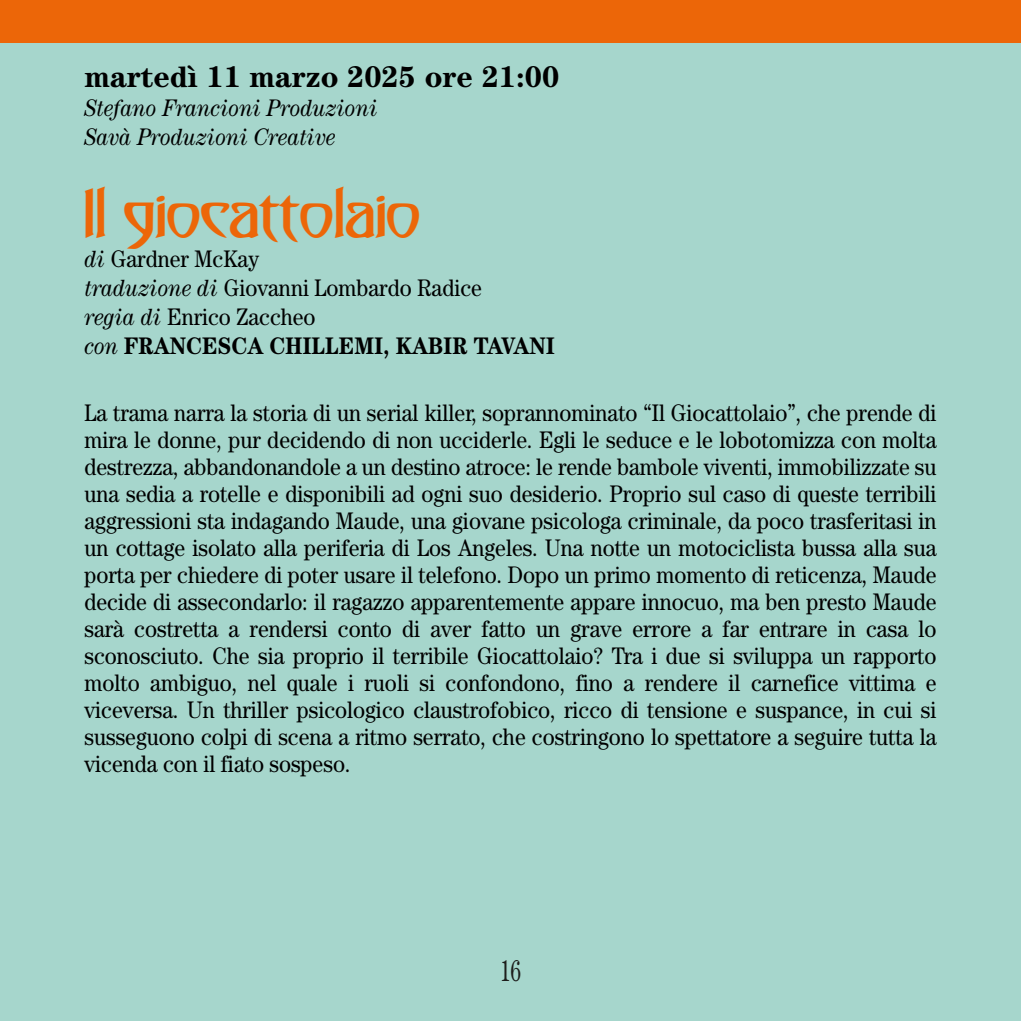
<style>
.page{position:relative;width:1021px;height:1021px;background:#fff}
.page>*{position:absolute;margin:0;border:0;box-sizing:border-box;transform-origin:0 0}
.t1{font:54px "Templar Heavy SWFTE";color:#ec6608;scale:.9 1}
.t2{font:700 30px "Century";color:#000}
.t3{font:30px "Century";color:#1d1d1b;scale:.7 1}
.t4{font:24px/27px "Century";color:#000;text-align:justify;scale:.9 1}
.t5{font:italic 24px/28.8px "Century";color:#000;scale:.9 1}
.s1{font-style:italic}
.s2{font-weight:700}
</style>
<div class="page">
<div style="left:0;top:0;width:1020px;height:1020px;background:#a6d6cc"></div>
<div style="left:0;top:0;width:1020px;height:43px;background:#ec6608"></div>
<p class="t2" style="left:84px;top:59px;width:476px">martedì 11 marzo 2025 ore 21:00</p>
<p class="t5" style="left:84px;top:93px;width:327px">Stefano Francioni Produzioni<br>Savà Produzioni Creative</p>
<h1 class="t1" style="left:84px;top:187px;width:376px">Il giocattolaio</h1>
<p class="t4" style="left:84px;top:244px;width:524px;line-height:28.8px;text-align:left"><span class="s1">di</span> Gardner McKay<br><span class="s1">traduzione di</span> Giovanni Lombardo Radice<br><span class="s1">regia di</span> Enrico Zaccheo<br><span class="s1">con</span> <span class="s2">FRANCESCA CHILLEMI, KABIR TAVANI</span></p>
<p class="t4" style="left:84px;top:399px;width:948px">La trama narra la storia di un serial killer, soprannominato “Il Giocattolaio”, che prende di mira le donne, pur decidendo di non ucciderle. Egli le seduce e le lobotomizza con molta destrezza, abbandonandole a un destino atroce: le rende bambole viventi, immobilizzate su una sedia a rotelle e disponibili ad ogni suo desiderio. Proprio sul caso di queste terribili aggressioni sta indagando Maude, una giovane psicologa criminale, da poco trasferitasi in un cottage isolato alla periferia di Los Angeles. Una notte un motociclista bussa alla sua porta per chiedere di poter usare il telefono. Dopo un primo momento di reticenza, Maude decide di assecondarlo: il ragazzo apparentemente appare innocuo, ma ben presto Maude sarà costretta a rendersi conto di aver fatto un grave errore a far entrare in casa lo sconosciuto. Che sia proprio il terribile Giocattolaio? Tra i due si sviluppa un rapporto molto ambiguo, nel quale i ruoli si confondono, fino a rendere il carnefice vittima e viceversa. Un thriller psicologico claustrofobico, ricco di tensione e suspance, in cui si susseguono colpi di scena a ritmo serrato, che costringono lo spettatore a seguire tutta la vicenda con il fiato sospeso.</p>
<p class="t3" style="left:500px;top:952px;width:31px">16</p>
</div>
